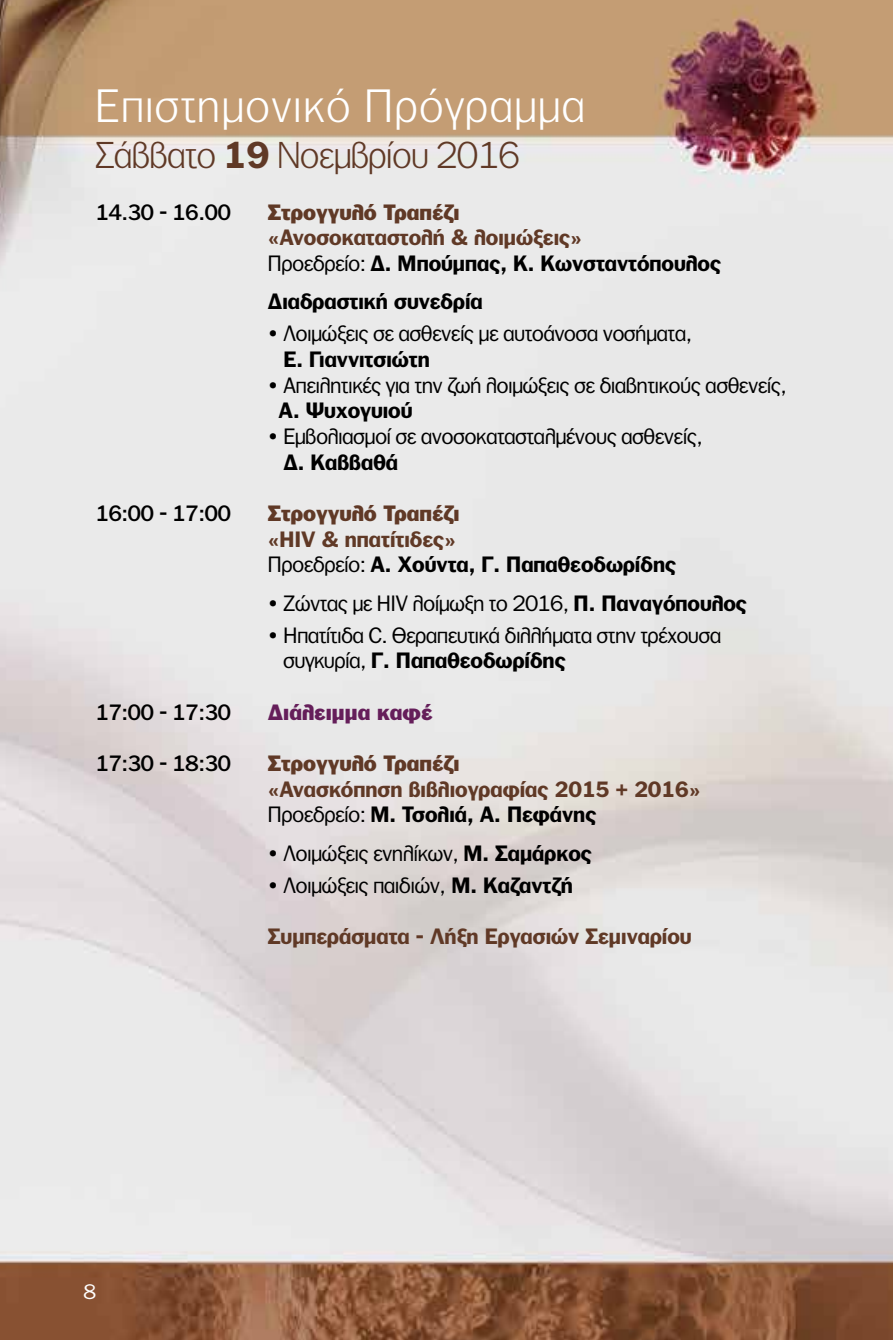
<style>
.page{position:relative;width:893px;height:1340px;background:#fff}
.page>*{position:absolute;margin:0;border:0;box-sizing:border-box;transform-origin:0 0}
.t1{font:300 45px "PF Franklin Gothic";letter-spacing:.05em;color:#fff}
.t2{font:300 36px "PF Franklin Gothic";color:#603926}
.t3{font:21.38px/25.7px "PF Franklin Gothic";color:#000}
.t4{font:700 21.38px/25.7px "PF Franklin Gothic";color:#000}
.t5{font:700 21.38px/25.7px "PF Franklin Gothic";color:#603926}
.t6{font:900 21.38px "PF Franklin Gothic";color:#603926}
.t7{font:21.38px "PF Franklin Gothic Med";color:#000}
.t8{font:900 21.38px "PF Franklin Gothic";color:#651e5a}
.t9{font:20.25px "PF Franklin Gothic";color:#fff}
.s1{font-weight:700}
.s2{color:#603926}
.s3{font-weight:400}
.s4{font-weight:400;color:#000}
.s5{color:#000}
</style>
<div class="page">
<img style="left:0;top:0;width:893px;height:1339px">
<h1 class="t1" style="left:96px;top:81px;width:491px">Επιστημονικό Πρόγραμμα</h1>
<h2 class="t2" style="left:96px;top:135px;width:425px">Σάββατο <span class="s1">19</span> Νοεμβρίου 2016</h2>
<p class="t7" style="left:96px;top:200px;width:137px">14.30 - 16.00</p>
<p class="t6" style="left:268px;top:199px;width:193px">Στρογγυλό Τραπέζι</p>
<p class="t4" style="left:268px;top:224px;width:455px"><span class="s2">«Ανοσοκαταστολή &amp; λοιμώξεις»<br></span><span class="s3">Προεδρείο:</span> Δ. Μπούμπας, Κ. Κωνσταντόπουλος</p>
<p class="t4" style="left:268px;top:288px;width:216px">Διαδραστική συνεδρία</p>
<p class="t3" style="left:268px;top:321px;width:425px">• Λοιμώξεις σε ασθενείς με αυτοάνοσα νοσήματα,</p>
<p class="t4" style="left:283px;top:346px;width:148px">Ε. Γιαννιτσιώτη</p>
<p class="t3" style="left:268px;top:372px;width:520px">• Απειλητικές για την ζωή λοιμώξεις σε διαβητικούς ασθενείς,</p>
<p class="t4" style="left:278px;top:397px;width:136px">Α. Ψυχογυιού</p>
<p class="t3" style="left:268px;top:423px;width:436px">• Εμβολιασμοί σε ανοσοκατασταλμένους ασθενείς,</p>
<p class="t4" style="left:283px;top:449px;width:116px">Δ. Καββαθά</p>
<p class="t7" style="left:96px;top:501px;width:137px">16:00 - 17:00</p>
<p class="t6" style="left:268px;top:500px;width:193px">Στρογγυλό Τραπέζι</p>
<p class="t4" style="left:268px;top:526px;width:410px"><span class="s2">«HIV &amp; ηπατίτιδες»<br></span><span class="s3">Προεδρείο:</span> Α. Χούντα, Γ. Παπαθεοδωρίδης</p>
<p class="t3" style="left:268px;top:590px;width:481px">• Ζώντας με HIV λοίμωξη το 2016, <span class="s1">Π. Παναγόπουλος</span></p>
<p class="t3" style="left:283px;top:622px;width:439px;text-indent:-16px">• Ηπατίτιδα C. Θεραπευτικά διλλήματα στην τρέχουσα συγκυρία, <span class="s1">Γ. Παπαθεοδωρίδης</span></p>
<p class="t7" style="left:96px;top:699px;width:137px">17:00 - 17:30</p>
<p class="t8" style="left:268px;top:699px;width:166px">Διάλειμμα καφέ</p>
<p class="t7" style="left:96px;top:751px;width:137px">17:30 - 18:30</p>
<p class="t6" style="left:268px;top:750px;width:193px">Στρογγυλό Τραπέζι</p>
<p class="t5" style="left:268px;top:776px;width:434px">«Ανασκόπηση βιβλιογραφίας 2015 + 2016»<br><span class="s4">Προεδρείο:</span> <span class="s5">Μ. Τσολιά, A. Πεφάνης</span></p>
<p class="t3" style="left:268px;top:840px;width:326px">• Λοιμώξεις ενηλίκων, <span class="s1">Μ. Σαμάρκος</span></p>
<p class="t3" style="left:268px;top:872px;width:306px">• Λοιμώξεις παιδιών, <span class="s1">Μ. Καζαντζή</span></p>
<p class="t5" style="left:268px;top:923px;width:425px">Συμπεράσματα - Λήξη Εργασιών Σεμιναρίου</p>
<p class="t9" style="left:84px;top:1280px;width:13px">8</p>
</div>
